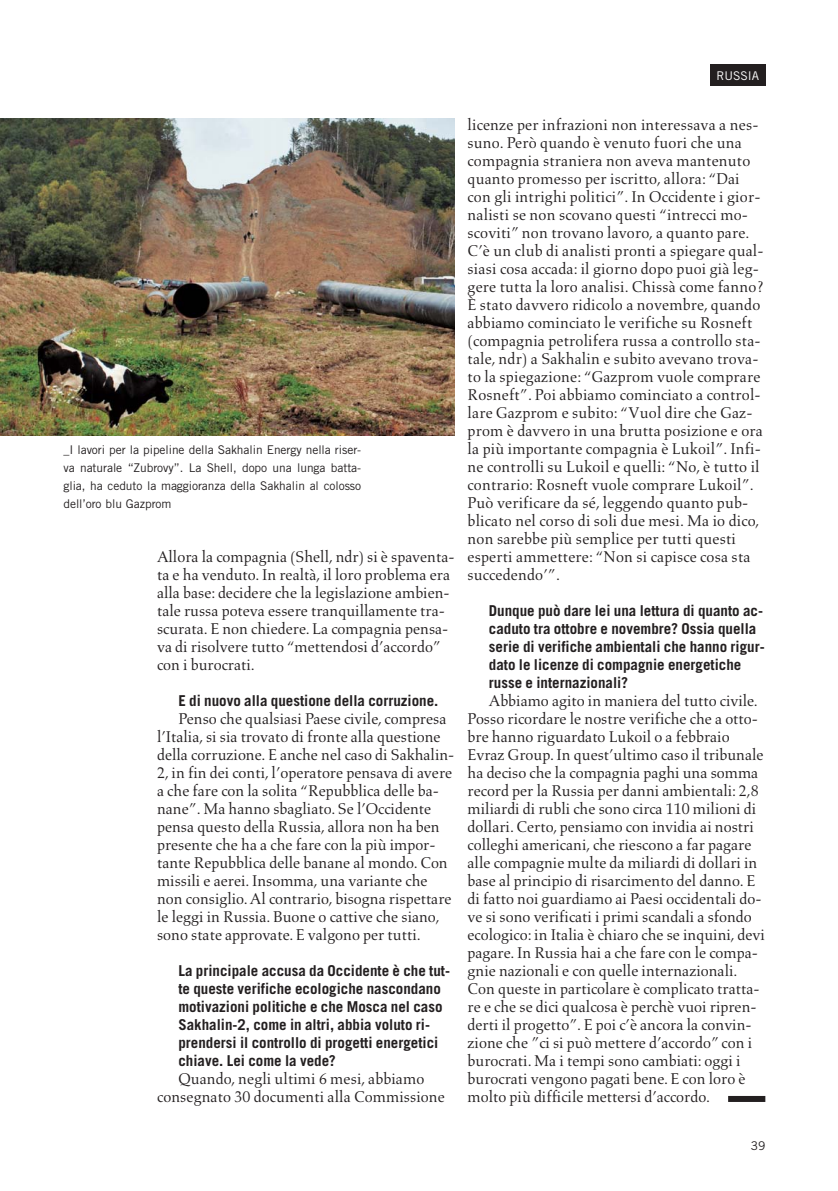
<style>
.page{position:relative;width:838px;height:1191px;background:#fff}
.page>*{position:absolute;margin:0;border:0;box-sizing:border-box;transform-origin:0 0}
.t1{font:15.9px/18px "Aldus";color:#231f20}
.t2{font:700 15px/18px "Trade Gothic";color:#231f20}
.t3{font:12px/18px "Trade Gothic";letter-spacing:-.005em;color:#231f20;text-align:justify}
.t4{font:12px "Trade Gothic";color:#fff}
</style>
<div class="page">
<div style="left:710px;top:65px;width:55px;height:21px;background:#231f20"></div>
<img style="left:0;top:118px;width:455px;height:318px">
<div style="left:728px;top:1096px;width:37px;height:6px;background:#231f20"></div>
<p class="t4" style="left:716px;top:71px;width:44px">RUSSIA</p>
<p class="t3" style="left:63px;top:441px;width:299px">_I lavori per la pipeline della Sakhalin Energy nella riser&shy;va naturale “Zubrovy”. La Shell, dopo una lunga batta&shy;glia, ha ceduto la maggioranza della Sakhalin al colosso dell’oro blu Gazprom</p>
<p class="t1" style="left:157px;top:549px;width:299px">Allora la compagnia (Shell, ndr) si è spaventa&shy;ta e ha venduto. In realtà, il loro problema era alla base: decidere che la legislazione ambien&shy;tale russa poteva essere tranquillamente tra&shy;scurata. E non chiedere. La compagnia pensa&shy;va di risolvere tutto “mettendosi d’accordo” con i burocrati.</p>
<p class="t2" style="left:178px;top:693px;width:261px">E di nuovo alla questione della corruzione.</p>
<p class="t1" style="left:157px;top:711px;width:299px;text-indent:21px">Penso che qualsiasi Paese civile, compresa l’Italia, si sia trovato di fronte alla questione della corruzione. E anche nel caso di Sakhalin-2, in fin dei conti, l’operatore pensava di avere a che fare con la solita “Repubblica delle ba&shy;nane”. Ma hanno sbagliato. Se l’Occidente pensa questo della Russia, allora non ha ben presente che ha a che fare con la più impor&shy;tante Repubblica delle banane al mondo. Con missili e aerei. Insomma, una variante che non consiglio. Al contrario, bisogna rispettare le leggi in Russia. Buone o cattive che siano, sono state approvate. E valgono per tutti.</p>
<p class="t2" style="left:178px;top:963px;width:273px">La principale accusa da Occidente è che tut&shy;te queste verifiche ecologiche nascondano motivazioni politiche e che Mosca nel caso Sakhalin-2, come in altri, abbia voluto ri&shy;prendersi il controllo di progetti energetici chiave. Lei come la vede?</p>
<p class="t1" style="left:157px;top:1071px;width:289px;text-align:center">Quando, negli ultimi 6 mesi, abbiamo consegnato 30 documenti alla Commissione</p>
<p class="t1" style="left:467px;top:117px;width:297px">licenze per infrazioni non interessava a nes&shy;suno. Però quando è venuto fuori che una compagnia straniera non aveva mantenuto quanto promesso per iscritto, allora: “Dai con gli intrighi politici”. In Occidente i gior&shy;nalisti se non scovano questi “intrecci mo&shy;scoviti” non trovano lavoro, a quanto pare.<br>C’è un club di analisti pronti a spiegare qual&shy;siasi cosa accada: il giorno dopo puoi già leg&shy;gere tutta la loro analisi. Chissà come fanno?<br>È stato davvero ridicolo a novembre, quando abbiamo cominciato le verifiche su Rosneft (compagnia petrolifera russa a controllo sta&shy;tale, ndr) a Sakhalin e subito avevano trova&shy;to la spiegazione: “Gazprom vuole comprare Rosneft”. Poi abbiamo cominciato a control&shy;lare Gazprom e subito: “Vuol dire che Gaz&shy;prom è davvero in una brutta posizione e ora la più importante compagnia è Lukoil”. Infi&shy;ne controlli su Lukoil e quelli: “No, è tutto il contrario: Rosneft vuole comprare Lukoil”.<br>Può verificare da sé, leggendo quanto pub&shy;blicato nel corso di soli due mesi. Ma io dico, non sarebbe più semplice per tutti questi esperti ammettere: “Non si capisce cosa sta succedendo’”.</p>
<p class="t2" style="left:489px;top:603px;width:277px">Dunque può dare lei una lettura di quanto ac&shy;caduto tra ottobre e novembre? Ossia quella serie di verifiche ambientali che hanno rigur&shy;dato le licenze di compagnie energetiche russe e internazionali?</p>
<p class="t1" style="left:467px;top:693px;width:299px;text-indent:21px">Abbiamo agito in maniera del tutto civile.<br>Posso ricordare le nostre verifiche che a otto&shy;bre hanno riguardato Lukoil o a febbraio Evraz Group. In quest’ultimo caso il tribunale ha deciso che la compagnia paghi una somma record per la Russia per danni ambientali: 2,8 miliardi di rubli che sono circa 110 milioni di dollari. Certo, pensiamo con invidia ai nostri colleghi americani, che riescono a far pagare alle compagnie multe da miliardi di dollari in base al principio di risarcimento del danno. E di fatto noi guardiamo ai Paesi occidentali do&shy;ve si sono verificati i primi scandali a sfondo ecologico: in Italia è chiaro che se inquini, devi pagare. In Russia hai a che fare con le compa&shy;gnie nazionali e con quelle internazionali.<br>Con queste in particolare è complicato tratta&shy;re e che se dici qualcosa è perchè vuoi ripren&shy;derti il progetto”. E poi c’è ancora la convin&shy;zione che ”ci si può mettere d’accordo” con i burocrati. Ma i tempi sono cambiati: oggi i burocrati vengono pagati bene. E con loro è molto più difficile mettersi d’accordo.</p>
<p class="t3" style="left:750px;top:1137px;width:16px">39</p>
</div>
